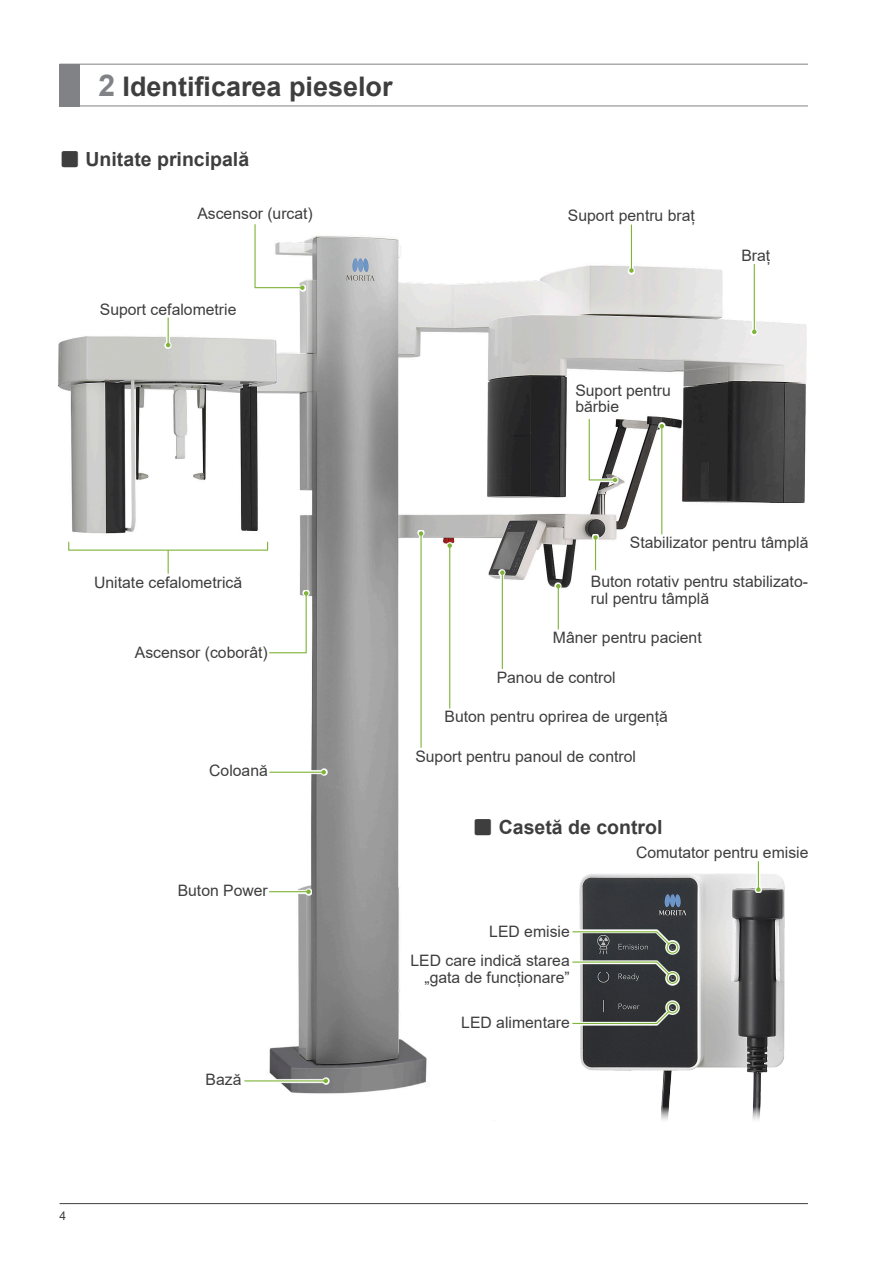
<style>
.page{position:relative;width:893px;height:1263px;background:#fff}
.page>*{position:absolute;margin:0;border:0;box-sizing:border-box;transform-origin:0 0}
.t1{font:700 27px "Arial";color:#3e3e3f}
.t2{font:700 19.5px "Arial";color:#3e3e3f}
.t3{font:15.75px/16.5px "Arial";color:#3e3e3f}
.t4{font:12px "Arial";color:#3e3e3f}
.s1{font-size:30px;color:#808285}
.s2{font-family:"Meiryo"}
</style>
<div class="page">
<hr style="left:60px;top:1203px;width:748px;height:1px;background:#3e3e3f">
<hr style="left:60px;top:106px;width:748px;height:1px;background:#808285">
<div style="left:60px;top:64px;width:20px;height:42px;background:#808285"></div>
<hr style="left:60px;top:64px;width:748px;height:1px;background:#808285">
<img style="left:58px;top:235px;width:748px;height:859px">
<div style="left:463px;top:814px;width:173px;height:271px;background:#fff"></div>
<svg style="left:628px;top:224px;width:7px;height:50px"></svg>
<hr style="left:631px;top:225px;width:1px;height:45px;background:#7fb438">
<svg style="left:629px;top:268px;width:5px;height:5px"></svg>
<svg style="left:165px;top:316px;width:7px;height:33px"></svg>
<svg style="left:166px;top:318px;width:4px;height:29px"></svg>
<div style="left:253px;top:223px;width:53px;height:68px;background:#fff"></div>
<svg style="left:254px;top:224px;width:51px;height:66px"></svg>
<svg style="left:268px;top:768px;width:59px;height:8px"></svg>
<hr style="left:270px;top:772px;width:54px;height:1px;background:#7fb438">
<svg style="left:321px;top:770px;width:5px;height:4px"></svg>
<svg style="left:268px;top:888px;width:44px;height:7px"></svg>
<hr style="left:269px;top:891px;width:39px;height:1px;background:#7fb438">
<svg style="left:306px;top:889px;width:5px;height:5px"></svg>
<div style="left:67px;top:540px;width:202px;height:12px;background:#fff"></div>
<div style="left:68px;top:542px;width:200px;height:9px;border:1px solid #7fb438"></div>
<svg style="left:168px;top:550px;width:1px;height:23px"></svg>
<div style="left:417px;top:530px;width:8px;height:219px;background:#fff"></div>
<hr style="left:420px;top:533px;width:2px;height:214px;background:#7fb438">
<svg style="left:419px;top:531px;width:4px;height:5px"></svg>
<svg style="left:446px;top:542px;width:7px;height:168px"></svg>
<hr style="left:449px;top:546px;width:1px;height:162px;background:#7fb438">
<svg style="left:447px;top:543px;width:5px;height:5px"></svg>
<svg style="left:499px;top:569px;width:7px;height:101px"></svg>
<hr style="left:502px;top:573px;width:1px;height:96px;background:#7fb438">
<svg style="left:500px;top:570px;width:5px;height:5px"></svg>
<svg style="left:587px;top:417px;width:32px;height:66px"></svg>
<svg style="left:588px;top:418px;width:29px;height:64px"></svg>
<svg style="left:751px;top:262px;width:7px;height:73px"></svg>
<hr style="left:754px;top:264px;width:1px;height:68px;background:#7fb438">
<svg style="left:752px;top:330px;width:4px;height:4px"></svg>
<svg style="left:592px;top:534px;width:7px;height:38px"></svg>
<hr style="left:595px;top:537px;width:1px;height:33px;background:#7fb438">
<svg style="left:593px;top:535px;width:5px;height:5px"></svg>
<svg style="left:658px;top:422px;width:8px;height:114px"></svg>
<hr style="left:661px;top:426px;width:1px;height:108px;background:#7fb438">
<svg style="left:660px;top:424px;width:4px;height:4px"></svg>
<svg style="left:555px;top:582px;width:7px;height:49px"></svg>
<hr style="left:558px;top:586px;width:1px;height:43px;background:#7fb438">
<svg style="left:556px;top:584px;width:4px;height:4px"></svg>
<svg style="left:243px;top:1077px;width:86px;height:8px"></svg>
<hr style="left:245px;top:1080px;width:81px;height:1px;background:#7fb438">
<svg style="left:324px;top:1079px;width:4px;height:4px"></svg>
<div style="left:268px;top:590px;width:42px;height:65px;background:#fff"></div>
<svg style="left:269px;top:591px;width:39px;height:63px"></svg>
<img style="left:579px;top:873px;width:205px;height:247px">
<div style="left:755px;top:860px;width:7px;height:33px;background:#fff"></div>
<svg style="left:756px;top:861px;width:5px;height:31px"></svg>
<svg style="left:579px;top:930px;width:101px;height:25px"></svg>
<div style="left:667px;top:942px;width:11px;height:11px;border:1px solid #7fb438;border-radius:50%"></div>
<svg style="left:572px;top:931px;width:98px;height:14px"></svg>
<svg style="left:579px;top:960px;width:101px;height:25px"></svg>
<div style="left:667px;top:972px;width:11px;height:12px;border:1px solid #7fb438;border-radius:50%"></div>
<svg style="left:572px;top:961px;width:98px;height:14px"></svg>
<svg style="left:579px;top:1000px;width:101px;height:25px"></svg>
<div style="left:667px;top:1002px;width:11px;height:11px;border:1px solid #7fb438;border-radius:50%"></div>
<svg style="left:572px;top:1010px;width:98px;height:14px"></svg>
<h1 class="t1" style="left:98px;top:67px;width:296px"><span class="s1">2</span> Identificarea pieselor</h1>
<p class="t2" style="left:60px;top:145px;width:191px"><span class="s2">㇞</span> Unitate principală</p>
<p class="t3" style="left:197px;top:205px;width:117px">Ascensor (urcat)</p>
<p class="t3" style="left:100px;top:301px;width:138px">Suport cefalometrie</p>
<p class="t3" style="left:568px;top:207px;width:128px">Suport pentru braț</p>
<p class="t3" style="left:575px;top:382px;width:97px">Suport pentru bărbie</p>
<p class="t3" style="left:741px;top:247px;width:30px">Braț</p>
<p class="t3" style="left:94px;top:574px;width:149px">Unitate cefalometrică</p>
<p class="t3" style="left:135px;top:644px;width:135px">Ascensor (coborât)</p>
<p class="t3" style="left:209px;top:762px;width:60px">Coloană</p>
<p class="t3" style="left:178px;top:882px;width:92px">Buton Power</p>
<p class="t3" style="left:206px;top:1071px;width:37px">Bază</p>
<p class="t3" style="left:630px;top:534px;width:180px">Stabilizator pentru tâmplă</p>
<p class="t3" style="left:591px;top:573px;width:219px">Buton rotativ pentru stabilizato&shy;rul pentru tâmplă</p>
<p class="t3" style="left:553px;top:629px;width:150px">Mâner pentru pacient</p>
<p class="t3" style="left:497px;top:669px;width:121px">Panou de control</p>
<p class="t3" style="left:445px;top:708px;width:225px">Buton pentru oprirea de urgență</p>
<p class="t3" style="left:415px;top:748px;width:222px">Suport pentru panoul de control</p>
<p class="t2" style="left:473px;top:813px;width:191px"><span class="s2">㇞</span> Casetă de control</p>
<p class="t3" style="left:636px;top:844px;width:174px">Comutator pentru emisie</p>
<p class="t3" style="left:410px;top:917px;width:161px;line-height:29px;text-align:right">LED emisie<br>LED care indică starea</p>
<p class="t3" style="left:424px;top:968px;width:147px">„gata de funcționare”</p>
<p class="t3" style="left:461px;top:1014px;width:110px">LED alimentare</p>
<p class="t4" style="left:60px;top:1208px;width:8px">4</p>
</div>
